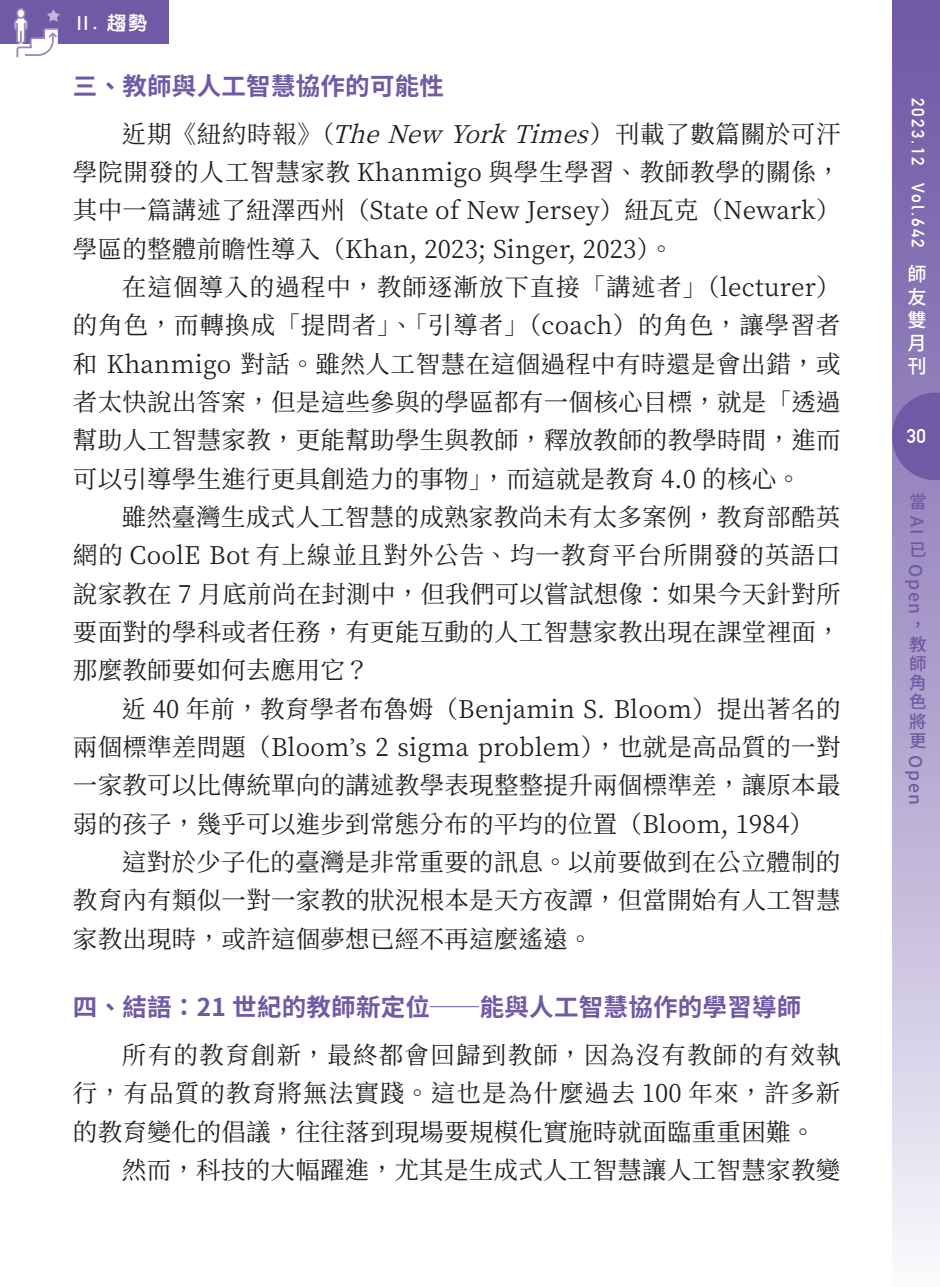
<style>
.page{position:relative;width:940px;height:1287px;background:#fff}
.page>*{position:absolute;margin:0;border:0;box-sizing:border-box;transform-origin:0 0}
.t1{font:24.5px/38.3px "Source Han Serif TC";letter-spacing:.01em;color:#231f20;text-align:justify}
.t2{font:700 24.5px "Source Han Sans TC";letter-spacing:.01em;color:#7059a5}
.t3{font:700 19.78px "DIN Alternate";color:#fff}
.t4{font:500 19.25px/23.1px "Source Han Sans TC";color:#fff}
.t5{font:800 19.25px "AR Hei B5";color:#fff}
.t6{font:500 17.5px/19.2px "Source Han Sans TC";color:#7059a5}
.t7{font:700 17.5px "DIN Alternate";letter-spacing:.125em;color:#fff}
.s1{font-family:"DIN Alternate";font-weight:700}
.s2{font-style:italic}
.s3{font-family:"Garamond"}
</style>
<div class="page">
<div style="left:892px;top:0;width:48px;height:1287px;background:linear-gradient(to bottom,#684fa0,#f2f1f8)"></div>
<svg style="left:892px;top:393px;width:48px;height:87px;background:#7660a9"></svg>
<div style="left:0;top:0;width:169px;height:43px;background:#7059a5"></div>
<svg style="left:13px;top:8px;width:47px;height:50px"></svg>
<p class="t5" style="left:77px;top:14px;width:72px"><span class="s1">II</span>. 趨勢</p>
<p class="t2" style="left:73px;top:72px;width:372px">三、教師與人工智慧協作的可能性</p>
<p class="t1" style="left:73px;top:115px;width:769px;text-indent:49px">近期《紐約時報》（<span class="s2">TheNewYorkTimes</span>）刊載了數篇關於可汗學院開發的人工智慧家教 Khanmigo 與學生學習、教師教學的關係，其中一篇講述了紐澤西州（State of New Jersey）紐瓦克（Newark）學區的整體前瞻性導入（Khan, 2023; Singer, 2023）。</p>
<p class="t1" style="left:73px;top:268px;width:769px;text-indent:49px">在這個導入的過程中，教師逐漸放下直接「講述者」（lecturer）的角色，而轉換成「提問者」、「引導者」（coach）的角色，讓學習者和 Khanmigo 對話。雖然人工智慧在這個過程中有時還是會出錯，或者太快說出答案，但是這些參與的學區都有一個核心目標，就是「透過幫助人工智慧家教，更能幫助學生與教師，釋放教師的教學時間，進而可以引導學生進行更具創造力的事物」，而這就是教育 4.0 的核心。</p>
<p class="t1" style="left:73px;top:498px;width:769px;text-indent:49px">雖然臺灣生成式人工智慧的成熟家教尚未有太多案例，教育部酷英網的 CoolE Bot 有上線並且對外公告、均一教育平台所開發的英語口說家教在 7 月底前尚在封測中，但我們可以嘗試想像：如果今天針對所要面對的學科或者任務，有更能互動的人工智慧家教出現在課堂裡面，那麼教師要如何去應用它？</p>
<p class="t1" style="left:73px;top:690px;width:769px;text-indent:49px">近 40 年前，教育學者布魯姆（Benjamin S. Bloom）提出著名的兩個標準差問題（Bloom<span class="s3">’</span>s 2 sigma problem），也就是高品質的一對一家教可以比傳統單向的講述教學表現整整提升兩個標準差，讓原本最弱的孩子，幾乎可以進步到常態分布的平均的位置（Bloom, 1984）</p>
<p class="t1" style="left:73px;top:843px;width:769px;text-indent:49px">這對於少子化的臺灣是非常重要的訊息。以前要做到在公立體制的教育內有類似一對一家教的狀況根本是天方夜譚，但當開始有人工智慧家教出現時，或許這個夢想已經不再這麼遙遠。</p>
<p class="t2" style="left:73px;top:993px;width:730px">四、結語：21 世紀的教師新定位─能與人工智慧協作的學習導師</p>
<p class="t1" style="left:73px;top:1036px;width:769px;text-indent:49px">所有的教育創新，最終都會回歸到教師，因為沒有教師的有效執行，有品質的教育將無法實踐。這也是為什麼過去 100 年來，許多新的教育變化的倡議，往往落到現場要規模化實施時就面臨重重困難。</p>
<p class="t1" style="left:122px;top:1151px;width:719px">然而，科技的大幅躍進，尤其是生成式人工智慧讓人工智慧家教變</p>
<p class="t7" style="left:931px;top:98px;width:152px;rotate:90deg">2023.12 Vol.642</p>
<p class="t4" style="left:907px;top:263px;width:20px">師友雙月刊</p>
<p class="t3" style="left:907px;top:421px;width:20px">30</p>
<p class="t6" style="left:909px;top:492px;width:18px">當</p>
<p class="t6" style="left:926px;top:516px;width:19px;rotate:90deg">當當</p>
<p class="t6" style="left:909px;top:540px;width:18px">當</p>
<p class="t6" style="left:925px;top:564px;width:52px;rotate:90deg">當當當當</p>
<p class="t6" style="left:918px;top:600px;width:18px">當當當當當</p>
<p class="t6" style="left:909px;top:712px;width:18px">當當</p>
<p class="t6" style="left:925px;top:755px;width:52px;rotate:90deg">當當當當</p>
</div>
